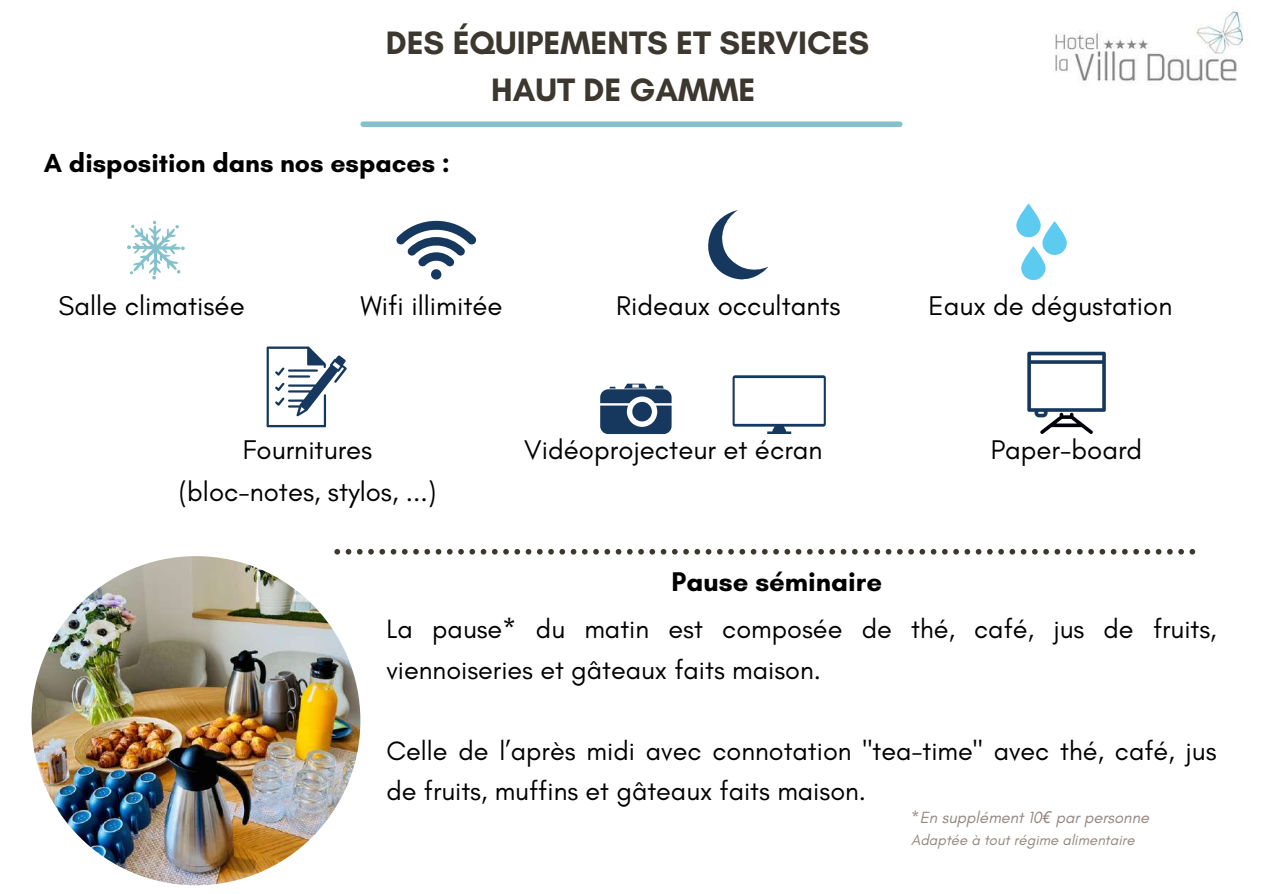
<style>
.page{position:relative;width:1263px;height:894px;background:#fff}
.page>*{position:absolute;margin:0;border:0;box-sizing:border-box;transform-origin:0 0}
.t1{font:700 33px/47.2px "Glacial Indifference";color:#3d382f;text-align:center}
.t2{font:27.6px/41.2px "Glacial Indifference";color:#000;text-align:center}
.t3{font:700 27.6px "Glacial Indifference";color:#000}
.t4{font:27px/40.5px "Glacial Indifference";color:#000}
.t5{font:700 26.7px "Glacial Indifference";color:#000}
.t6{font:italic 16.5px "Glacial Indifference";color:#94877f}
.t7{font:italic 15px "Glacial Indifference";color:#94877f}
.s1{font-family:"Noto Sans"}
</style>
<div class="page">
<img style="left:1055px;top:11px;width:189px;height:72px">
<div style="left:363px;top:121px;width:537px;height:6px;background:#84c1cc"></div>
<svg style="left:127px;top:221px;width:57px;height:58px"></svg>
<svg style="left:396px;top:221px;width:81px;height:58px"></svg>
<svg style="left:733px;top:375px;width:93px;height:58px"></svg>
<svg style="left:1027px;top:351px;width:79px;height:83px"></svg>
<svg style="left:1042px;top:221px;width:25px;height:34px"></svg>
<svg style="left:1021px;top:246px;width:24px;height:34px"></svg>
<svg style="left:1016px;top:203px;width:25px;height:34px"></svg>
<img style="left:31px;top:556px;width:329px;height:329px;border-radius:50%">
<svg style="left:334px;top:549px;width:861px;height:5px"></svg>
<svg style="left:600px;top:383px;width:71px;height:51px"></svg>
<svg style="left:708px;top:210px;width:60px;height:70px"></svg>
<svg style="left:267px;top:346px;width:80px;height:81px"></svg>
<p class="t1" style="left:386px;top:18px;width:485px">DES ÉQUIPEMENTS ET SERVICES<br>HAUT DE GAMME</p>
<p class="t5" style="left:44px;top:147px;width:408px">A disposition dans nos espaces :</p>
<p class="t2" style="left:59px;top:285px;width:188px">Salle climatisée</p>
<p class="t2" style="left:360px;top:285px;width:144px">Wifi illimitée</p>
<p class="t2" style="left:616px;top:285px;width:226px">Rideaux occultants</p>
<p class="t2" style="left:928px;top:285px;width:245px">Eaux de dégustation</p>
<p class="t2" style="left:179px;top:429px;width:259px">Fournitures (bloc-notes, stylos, ...)</p>
<p class="t2" style="left:524px;top:429px;width:300px">Vidéoprojecteur et écran</p>
<p class="t2" style="left:991px;top:429px;width:153px">Paper-board</p>
<p class="t3" style="left:672px;top:564px;width:212px">Pause séminaire</p>
<p class="t4" style="left:386px;top:608px;width:831px">La pause* du matin est composée de thé, café, jus de fruits, viennoiseries et gâteaux faits maison.</p>
<p class="t4" style="left:386px;top:730px;width:831px">Celle de l’après midi avec connotation "tea-time" avec thé, café, jus de fruits, muffins et gâteaux faits maison.</p>
<p class="t6" style="left:911px;top:806px;width:239px">*En supplément 10<span class="s1">€</span> par personne</p>
<p class="t7" style="left:911px;top:830px;width:225px">Adaptée à tout régime alimentaire</p>
</div>
